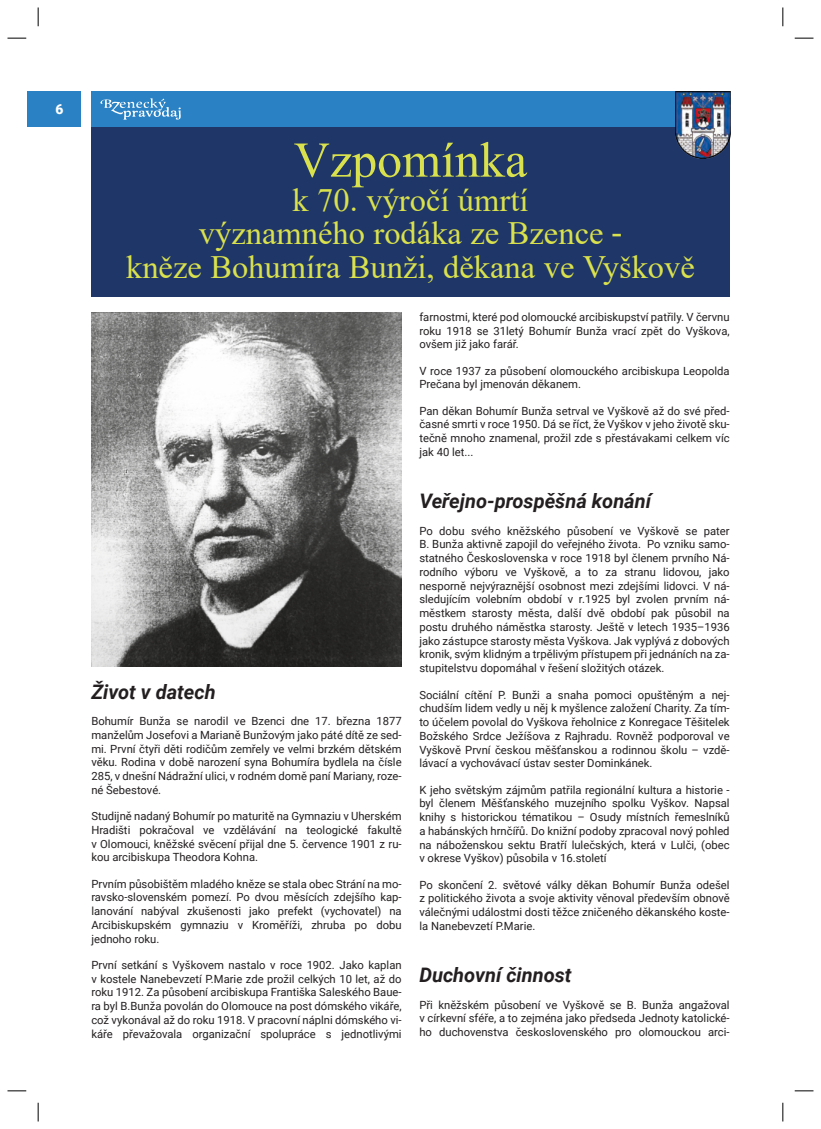
<style>
.page{position:relative;width:821px;height:1129px;background:#fff}
.page>*{position:absolute;margin:0;border:0;box-sizing:border-box;transform-origin:0 0}
.t1{font:50px "Times New Roman";color:#d9e14c}
.t2{font:32.5px/33.9px "Times New Roman";color:#d9e14c;text-align:center}
.t3{font:italic 700 20px "Roboto";color:#231f20}
.t4{font:900 13.75px "Roboto";color:#fff}
.t5{font:11.25px/13.8px "Roboto";color:#231f20;text-align:justify}
.s1{font-family:"Noto Serif Hebrew"}
</style>
<div class="page">
<div style="left:91px;top:126px;width:638px;height:170px;background:#1f3668"></div>
<div style="left:28px;top:91px;width:53px;height:36px;background:#2a82c4"></div>
<div style="left:91px;top:91px;width:638px;height:36px;background:#2a82c4"></div>
<svg style="left:100px;top:98px;width:81px;height:22px"></svg>
<img style="left:675px;top:91px;width:55px;height:67px">
<img style="left:91px;top:312px;width:310px;height:354px">
<svg style="left:8px;top:37px;width:18px;height:2px"></svg>
<svg style="left:37px;top:8px;width:2px;height:18px"></svg>
<svg style="left:782px;top:8px;width:1px;height:18px"></svg>
<svg style="left:794px;top:37px;width:19px;height:2px"></svg>
<svg style="left:8px;top:1090px;width:18px;height:1px"></svg>
<svg style="left:37px;top:1102px;width:2px;height:19px"></svg>
<svg style="left:794px;top:1090px;width:19px;height:1px"></svg>
<svg style="left:782px;top:1102px;width:1px;height:19px"></svg>
<p class="t4" style="left:55px;top:104px;width:9px">6</p>
<h1 class="t1" style="left:294px;top:142px;width:235px">Vzpomínka</h1>
<h2 class="t2" style="left:126px;top:186px;width:570px">k 70. výročí úmrtí<br>významného rodáka ze Bzence <span class="s1">-<br></span>kněze Bohumíra Bunži, děkana ve Vyškově</h2>
<h3 class="t3" style="left:91px;top:684px;width:126px">Život v datech</h3>
<p class="t5" style="left:91px;top:715px;width:312px">Bohumír Bunža se narodil ve Bzenci dne 17. března 1877 manželům Josefovi a Marianě Bunžovým jako páté dítě ze sed‐ mi. První čtyři děti rodičům zemřely ve velmi brzkém dětském věku. Rodina v době narození syna Bohumíra bydlela na čísle 285, v dnešní Nádražní ulici, v rodném domě paní Mariany, roze‐ né Šebestové.</p>
<p class="t5" style="left:91px;top:810px;width:312px">Studijně nadaný Bohumír po maturitě na Gymnaziu v Uherském Hradišti pokračoval ve vzdělávání na teologické fakultě v Olomouci, kněžské svěcení přijal dne 5. července 1901 z ru‐ kou arcibiskupa Theodora Kohna.</p>
<p class="t5" style="left:91px;top:878px;width:312px">Prvním působištěm mladého kněze se stala obec Strání na mo‐ ravsko-slovenském pomezí. Po dvou měsících zdejšího kap‐ lanování nabýval zkušenosti jako prefekt (vychovatel) na Arcibiskupském gymnaziu v Kroměříži, zhruba po dobu jednoho roku.</p>
<p class="t5" style="left:91px;top:959px;width:312px">První setkání s Vyškovem nastalo v roce 1902. Jako kaplan v kostele Nanebevzetí P.Marie zde prožil celkých 10 let, až do roku 1912. Za působení arcibiskupa Františka Saleského Baue‐ ra byl B.Bunža povolán do Olomouce na post dómského vikáře, což vykonával až do roku 1918. V pracovní náplni dómského vi‐ káře převažovala organizační spolupráce s jednotlivými</p>
<p class="t5" style="left:419px;top:311px;width:312px">farnostmi, které pod olomoucké arcibiskupství patřily. V červnu roku 1918 se 31letý Bohumír Bunža vrací zpět do Vyškova, ovšem již jako farář.</p>
<p class="t5" style="left:419px;top:365px;width:312px">V roce 1937 za působení olomouckého arcibiskupa Leopolda<br>Prečana byl jmenován děkanem.</p>
<p class="t5" style="left:419px;top:405px;width:312px">Pan děkan Bohumír Bunža setrval ve Vyškově až do své před‐ časné smrti v roce 1950. Dá se říct, že Vyškov v jeho životě sku‐ tečně mnoho znamenal, prožil zde s přestávakami celkem víc jak 40 let...</p>
<h3 class="t3" style="left:419px;top:493px;width:233px">Veřejno-prospěšná konání</h3>
<p class="t5" style="left:419px;top:525px;width:312px">Po dobu svého kněžského působení ve Vyškově se pater B. Bunža aktivně zapojil do veřejného života. Po vzniku samo‐ statného Československa v roce 1918 byl členem prvního Ná‐ rodního výboru ve Vyškově, a to za stranu lidovou, jako nesporně nejvýraznější osobnost mezi zdejšími lidovci. V ná‐ sledujícím volebním období v r.1925 byl zvolen prvním ná‐ městkem starosty města, další dvě období pak působil na postu druhého náměstka starosty. Ještě v letech 1935–1936 jako zástupce starosty města Vyškova. Jak vyplývá z dobových kronik, svým klidným a trpělivým přístupem při jednáních na za‐ stupitelstvu dopomáhal v řešení složitých otázek.</p>
<p class="t5" style="left:419px;top:689px;width:312px">Sociální cítění P. Bunži a snaha pomoci opuštěným a nej‐ chudším lidem vedly u něj k myšlence založení Charity. Za tím‐ to účelem povolal do Vyškova řeholnice z Konregace Těšitelek Božského Srdce Ježíšova z Rajhradu. Rovněž podporoval ve Vyškově První českou měšťanskou a rodinnou školu – vzdě‐ lávací a vychovávací ústav sester Dominkánek.</p>
<p class="t5" style="left:419px;top:784px;width:312px">K jeho světským zájmům patřila regionální kultura a historie - byl členem Měšťanského muzejního spolku Vyškov. Napsal knihy s historickou tématikou – Osudy místních řemeslníků a habánských hrnčířů. Do knižní podoby zpracoval nový pohled na náboženskou sektu Bratří lulečských, která v Lulči, (obec v okrese Vyškov) působila v 16.století</p>
<p class="t5" style="left:419px;top:879px;width:312px">Po skončení 2. světové války děkan Bohumír Bunža odešel z politického života a svoje aktivity věnoval především obnově válečnými událostmi dosti těžce zničeného děkanského koste‐ la Nanebevzetí P.Marie.</p>
<h3 class="t3" style="left:419px;top:967px;width:154px">Duchovní činnost</h3>
<p class="t5" style="left:419px;top:999px;width:312px">Při kněžském působení ve Vyškově se B. Bunža angažoval v církevní sféře, a to zejména jako předseda Jednoty katolické‐ ho duchovenstva československého pro olomouckou arci‐</p>
</div>
